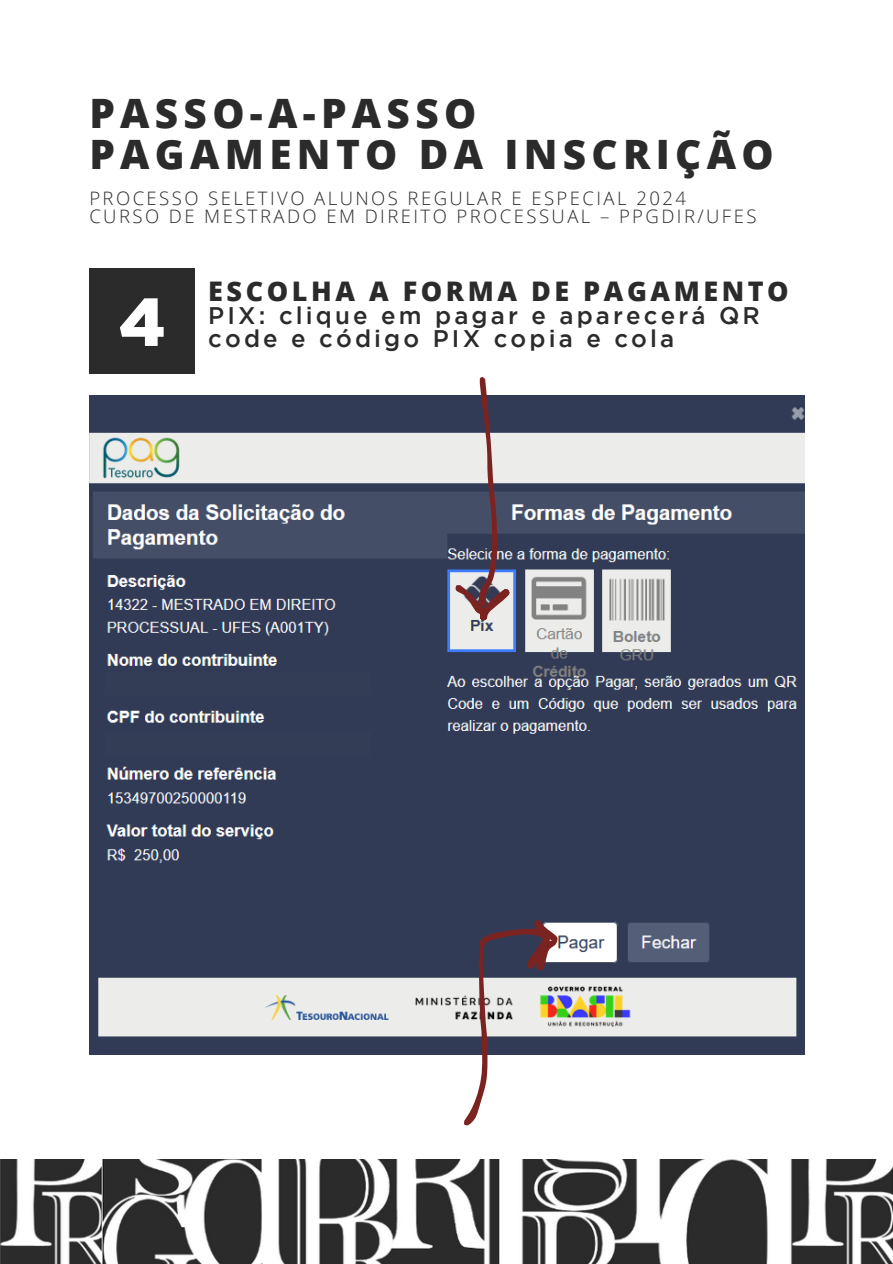
<style>
.page{position:relative;width:893px;height:1264px;background:#fff}
.page>*{position:absolute;margin:0;border:0;box-sizing:border-box;transform-origin:0 0}
.t1{font:900 67.5px "Gotham";color:#fff}
.t2{font:800 40.5px "Open Sans";letter-spacing:.13em;color:#2b2b2b}
.t3{font:800 27px "Open Sans";letter-spacing:.13em;color:#2b2b2b}
.t4{font:500 24px/23.7px "Gotham";letter-spacing:.13em;color:#2b2b2b}
.t5{font:300 18.6px "Open Sans";letter-spacing:.13em;color:#2b2b2b}
</style>
<div class="page">
<img style="left:0;top:1159px;width:892px;height:104px">
<div style="left:89px;top:268px;width:106px;height:106px;background:#2b2b2b"></div>
<img style="left:89px;top:396px;width:715px;height:658px">
<div style="left:105px;top:672px;width:266px;height:22px;background:#343d56"></div>
<div style="left:105px;top:732px;width:266px;height:22px;background:#343d56"></div>
<svg style="left:455px;top:377px;width:54px;height:243px;background:#87818e"></svg>
<svg style="left:463px;top:920px;width:95px;height:205px"></svg>
<p class="t2" style="left:89px;top:85px;width:388px">PASSO-A-PASSO</p>
<p class="t2" style="left:89px;top:125px;width:686px">PAGAMENTO DA INSCRIÇÃO</p>
<p class="t5" style="left:89px;top:185px;width:598px">PROCESSO SELETIVO ALUNOS REGULAR E ESPECIAL 2024</p>
<p class="t5" style="left:89px;top:203px;width:668px">CURSO DE MESTRADO EM DIREITO PROCESSUAL – PPGDIR/UFES</p>
<p class="t1" style="left:119px;top:283px;width:48px">4</p>
<p class="t3" style="left:208px;top:272px;width:582px">ESCOLHA A FORMA DE PAGAMENTO</p>
<p class="t4" style="left:208px;top:305px;width:553px">PIX: clique em pagar e aparecerá QR code e código PIX copia e cola</p>
</div>
